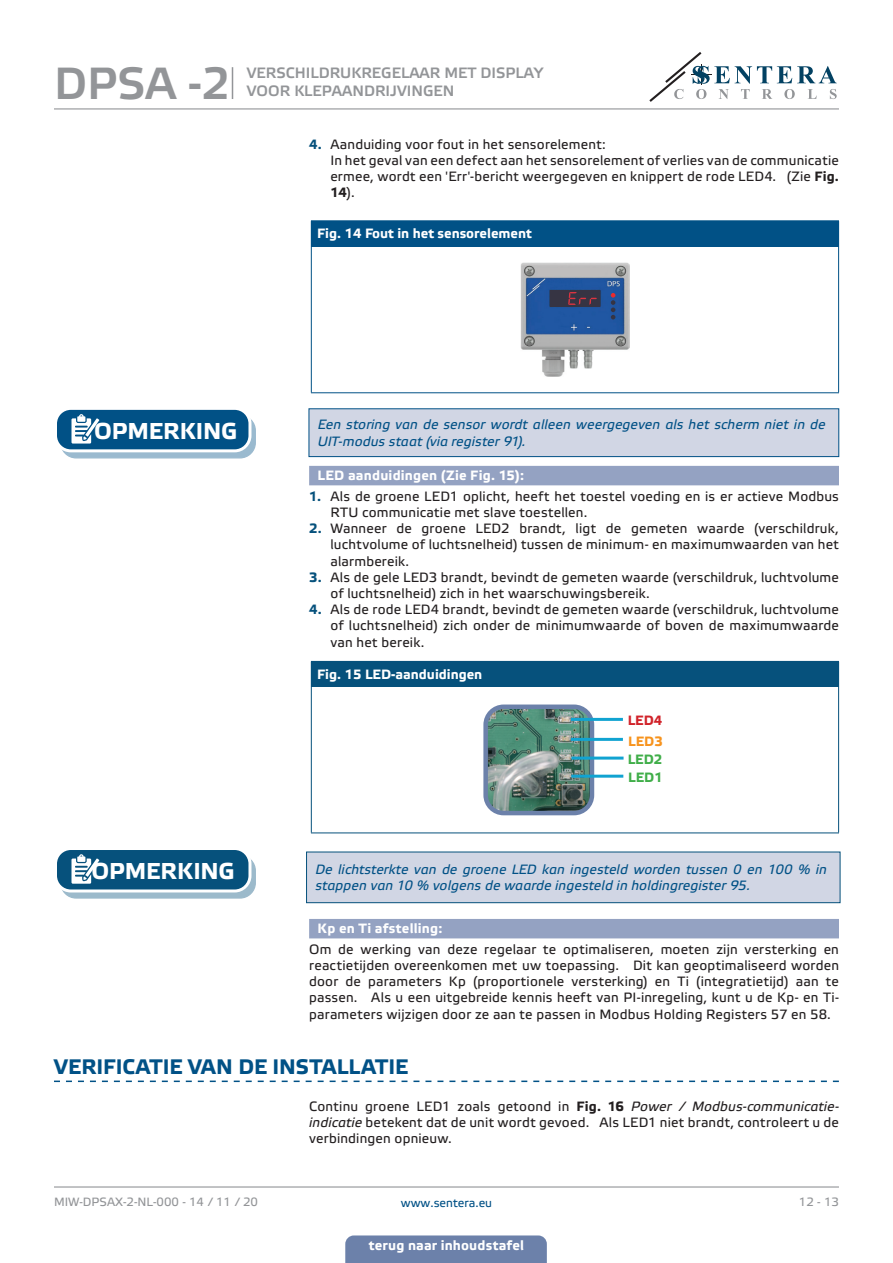
<style>
.page{position:relative;width:893px;height:1263px;background:#fff}
.page>*{position:absolute;margin:0;border:0;box-sizing:border-box;transform-origin:0 0}
.t1{font:45px "Etelka Medium Pro";color:#939598}
.t2{font:700 22.95px "Etelka Text Pro";letter-spacing:-.005em;color:#fff}
.t3{font:700 21px "Etelka Text Pro";letter-spacing:.005em;color:#015186}
.t4{font:15px "Etelka Medium Pro";color:#939598}
.body{font:13.5px/16.2px "Etelka Text Pro";letter-spacing:.015em;color:#231f20;text-align:justify}
.attention{font:italic 13.5px/16.2px "Etelka Text Pro";letter-spacing:.01em;color:#015186}
.head-table{font:700 13.5px "Etelka Text Pro";color:#fff}
.Number-roman{font:700 13.5px "Etelka Text Pro";letter-spacing:.015em;color:#fff}
.t5{font:700 13.5px "Etelka Text Pro";color:#40ae49}
.t6{font:700 13.5px "Etelka Text Pro";color:#f7931d}
.t7{font:700 13.5px "Etelka Text Pro";color:#d1232a}
.t8{font:12px "Etelka Text Pro";color:#939598}
.t9{font:12px "Etelka Text Pro";color:#015186}
.s1{font-weight:700;color:#06517c}
.s2{font-weight:700}
.s3{font-style:italic}
</style>
<div class="page">
<hr style="left:54px;top:108px;width:785px;height:1px;background:#939598">
<hr style="left:54px;top:1186px;width:785px;height:1px;background:#939598">
<svg style="left:649px;top:52px;width:188px;height:50px"></svg>
<div style="left:345px;top:1235px;width:202px;height:28px;background:#6c81aa"></div>
<div style="left:309px;top:466px;width:530px;height:19px;background:#94a2c2"></div>
<div style="left:309px;top:919px;width:530px;height:19px;background:#94a2c2"></div>
<div style="left:311px;top:221px;width:528px;height:25px;background:#015186"></div>
<hr style="left:312px;top:246px;width:526px;height:1px;background:#015186">
<hr style="left:311px;top:220px;width:528px;height:1px;background:#015186">
<hr style="left:311px;top:246px;width:1px;height:146px;background:#015186">
<hr style="left:838px;top:246px;width:1px;height:146px;background:#015186">
<hr style="left:311px;top:392px;width:528px;height:1px;background:#015186">
<img style="left:521px;top:262px;width:108px;height:115px">
<div style="left:550px;top:290px;width:50px;height:16px;background:#363443"></div>
<svg style="left:611px;top:293px;width:4px;height:26px"></svg>
<svg style="left:568px;top:292px;width:29px;height:13px"></svg>
<svg style="left:61px;top:415px;width:194px;height:43px"></svg>
<div style="left:60px;top:415px;width:196px;height:43px;border:1px solid #015186;border-radius:15px"></div>
<div style="left:56px;top:408px;width:194px;height:43px;background:#015186;border-radius:15px"></div>
<div style="left:54px;top:407px;width:197px;height:45px;border:3px solid #fff;border-radius:15px"></div>
<svg style="left:71px;top:414px;width:34px;height:38px"></svg>
<div style="left:309px;top:409px;width:530px;height:48px;background:#d1d6e4"></div>
<div style="left:309px;top:408px;width:530px;height:49px;border:1px solid #015186"></div>
<div style="left:311px;top:661px;width:528px;height:26px;background:#06517c"></div>
<hr style="left:311px;top:687px;width:1px;height:145px;background:#06517c">
<hr style="left:838px;top:687px;width:1px;height:145px;background:#06517c">
<hr style="left:311px;top:832px;width:528px;height:1px;background:#06517c">
<img style="left:488px;top:709px;width:101px;height:101px">
<div style="left:483px;top:704px;width:111px;height:111px;border:4px solid #6c81aa;border-radius:18px"></div>
<hr style="left:571px;top:775px;width:52px;height:3px;background:#11a3d1">
<hr style="left:571px;top:756px;width:53px;height:3px;background:#11a3d1">
<hr style="left:571px;top:738px;width:52px;height:3px;background:#11a3d1">
<hr style="left:571px;top:718px;width:52px;height:3px;background:#11a3d1">
<svg style="left:61px;top:855px;width:194px;height:43px"></svg>
<div style="left:60px;top:855px;width:196px;height:44px;border:1px solid #06517c;border-radius:15px"></div>
<div style="left:56px;top:848px;width:194px;height:43px;background:#06517c;border-radius:15px"></div>
<div style="left:54px;top:847px;width:197px;height:45px;border:3px solid #fff;border-radius:15px"></div>
<svg style="left:71px;top:854px;width:34px;height:38px"></svg>
<div style="left:307px;top:852px;width:533px;height:51px;background:#d1d6e4"></div>
<div style="left:306px;top:852px;width:534px;height:51px;border:1px solid #06517c"></div>
<svg style="left:54px;top:1080px;width:785px;height:2px"></svg>
<hr style="left:232px;top:67px;width:1px;height:32px;background:#939598">
<h1 class="t1" style="left:54px;top:59px;width:177px">DPSA -2</h1>
<p class="t4" style="left:247px;top:65px;width:298px">VERSCHILDRUKREGELAAR MET DISPLAY</p>
<p class="t4" style="left:247px;top:83px;width:209px">VOOR KLEPAANDRIJVINGEN</p>
<p class="body" style="left:309px;top:137px;width:298px"><span class="s1">4.</span> Aanduiding voor fout in het sensorelement:</p>
<p class="body" style="left:330px;top:153px;width:510px">In het geval van een defect aan het sensorelement of verlies van de communicatie ermee, wordt een 'Err'-bericht weergegeven en knippert de rode LED4. (Zie <span class="s2">Fig.<br>14</span>).</p>
<p class="head-table" style="left:317px;top:226px;width:216px">Fig. 14 Fout in het sensorelement</p>
<p class="t2" style="left:94px;top:418px;width:145px">OPMERKING</p>
<p class="attention" style="left:318px;top:417px;width:509px">Een storing van de sensor wordt alleen weergegeven als het scherm niet in de<br>UIT-modus staat (via register 91).</p>
<p class="Number-roman" style="left:318px;top:468px;width:208px">LED aanduidingen (Zie Fig. 15):</p>
<p class="body" style="left:330px;top:489px;width:510px;text-indent:-21px"><span class="s1">1.</span> Als de groene LED1 oplicht, heeft het toestel voeding en is er actieve Modbus<br>RTU communicatie met slave toestellen.</p>
<p class="body" style="left:330px;top:521px;width:510px;text-indent:-21px"><span class="s1">2.</span> Wanneer de groene LED2 brandt, ligt de gemeten waarde (verschildruk, luchtvolume of luchtsnelheid) tussen de minimum- en maximumwaarden van het alarmbereik.</p>
<p class="body" style="left:330px;top:570px;width:510px;text-indent:-21px"><span class="s1">3.</span> Als de gele LED3 brandt, bevindt de gemeten waarde (verschildruk, luchtvolume of luchtsnelheid) zich in het waarschuwingsbereik.</p>
<p class="body" style="left:330px;top:602px;width:510px;text-indent:-21px"><span class="s1">4.</span> Als de rode LED4 brandt, bevindt de gemeten waarde (verschildruk, luchtvolume of luchtsnelheid) zich onder de minimumwaarde of boven de maximumwaarde van het bereik.</p>
<p class="head-table" style="left:317px;top:667px;width:167px">Fig. 15 LED-aanduidingen</p>
<p class="t7" style="left:628px;top:713px;width:36px">LED4</p>
<p class="t6" style="left:628px;top:734px;width:36px">LED3</p>
<p class="t5" style="left:628px;top:752px;width:36px">LED2</p>
<p class="t5" style="left:628px;top:770px;width:36px">LED1</p>
<p class="t2" style="left:92px;top:859px;width:145px">OPMERKING</p>
<p class="attention" style="left:315px;top:862px;width:513px">De lichtsterkte van de groene LED kan ingesteld worden tussen 0 en 100 % in stappen van 10 % volgens de waarde ingesteld in holdingregister 95.</p>
<p class="Number-roman" style="left:318px;top:921px;width:126px">Kp en Ti afstelling:</p>
<p class="body" style="left:309px;top:942px;width:531px">Om de werking van deze regelaar te optimaliseren, moeten zijn versterking en reactietijden overeenkomen met uw toepassing. Dit kan geoptimaliseerd worden door de parameters Kp (proportionele versterking) en Ti (integratietijd) aan te passen. Als u een uitgebreide kennis heeft van PI-inregeling, kunt u de Kp- en Ti&shy;parameters wijzigen door ze aan te passen in Modbus Holding Registers 57 en 58.</p>
<p class="t3" style="left:54px;top:1055px;width:356px">VERIFICATIE VAN DE INSTALLATIE</p>
<p class="body" style="left:309px;top:1099px;width:531px">Continu groene LED1 zoals getoond in <span class="s2">Fig. 16</span> <span class="s3">Power / Modbus-communicatie&shy;indicatie</span> betekent dat de unit wordt gevoed. Als LED1 niet brandt, controleert u de verbindingen opnieuw.</p>
<p class="t8" style="left:54px;top:1195px;width:205px">MIW-DPSAX-2-NL-000 - 14 / 11 / 20</p>
<p class="t9" style="left:401px;top:1196px;width:93px">www.sentera.eu</p>
<p class="t8" style="left:799px;top:1195px;width:42px">12 - 13</p>
<p class="head-table" style="left:369px;top:1238px;width:157px">terug naar inhoudstafel</p>
</div>
